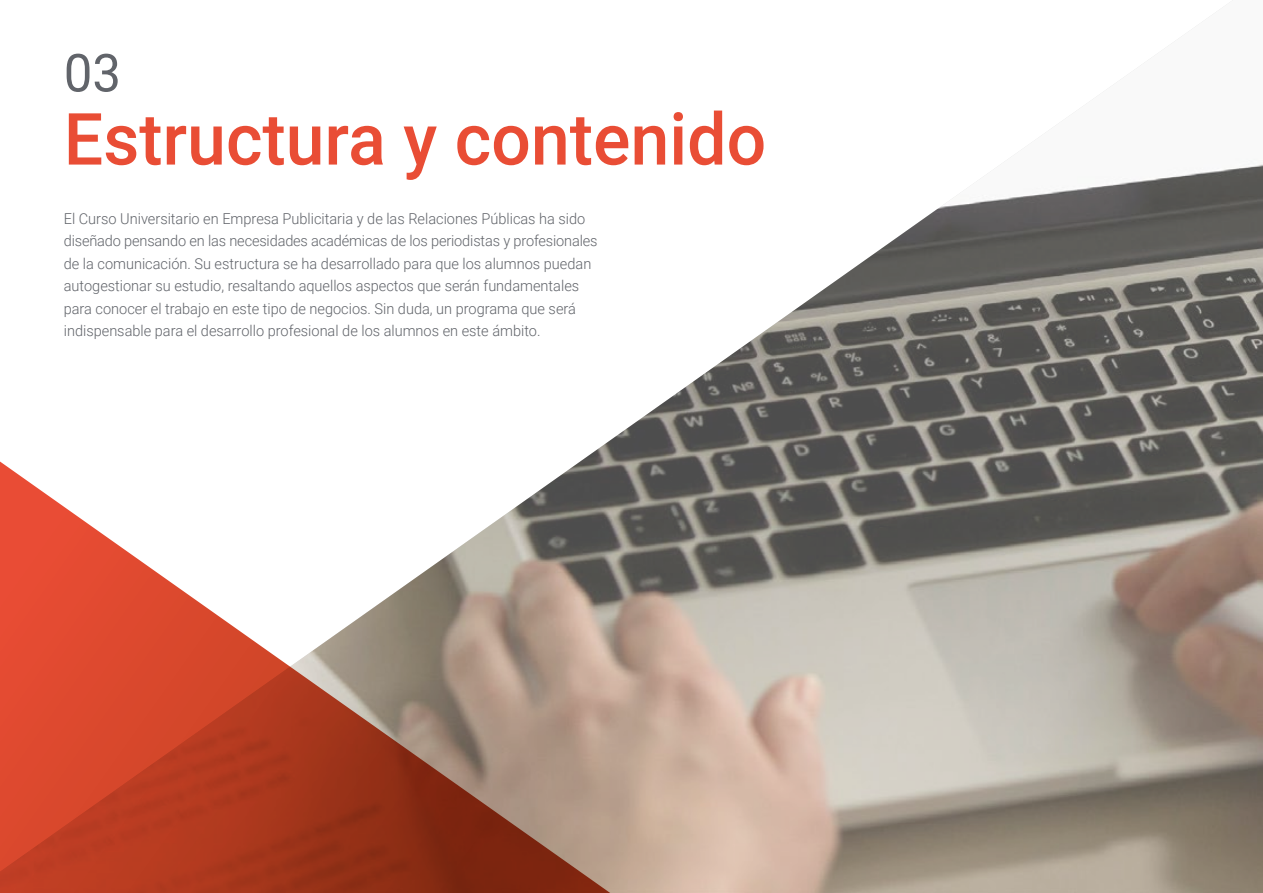
<style>
.page{position:relative;width:1263px;height:893px;background:#fff}
.page>*{position:absolute;margin:0;border:0;box-sizing:border-box;transform-origin:0 0}
.t1{font:500 72px "Roboto";color:#e94d35}
.t2{font:52.5px "Roboto";color:#61646a}
.t3{font:300 15px/22.5px "Roboto";color:#61646a}
</style>
<div class="page">
<img style="left:602px;top:0;width:661px;height:893px">
<svg style="left:0;top:446px;width:640px;height:447px"></svg>
<h2 class="t2" style="left:64px;top:36px;width:59px">03</h2>
<h1 class="t1" style="left:64px;top:89px;width:704px">Estructura y contenido</h1>
<p class="t3" style="left:64px;top:207px;width:535px">El Curso Universitario en Empresa Publicitaria y de las Relaciones Públicas ha sido diseñado pensando en las necesidades académicas de los periodistas y profesionales de la comunicación. Su estructura se ha desarrollado para que los alumnos puedan autogestionar su estudio, resaltando aquellos aspectos que serán fundamentales para conocer el trabajo en este tipo de negocios. Sin duda, un programa que será indispensable para el desarrollo profesional de los alumnos en este ámbito.</p>
</div>
